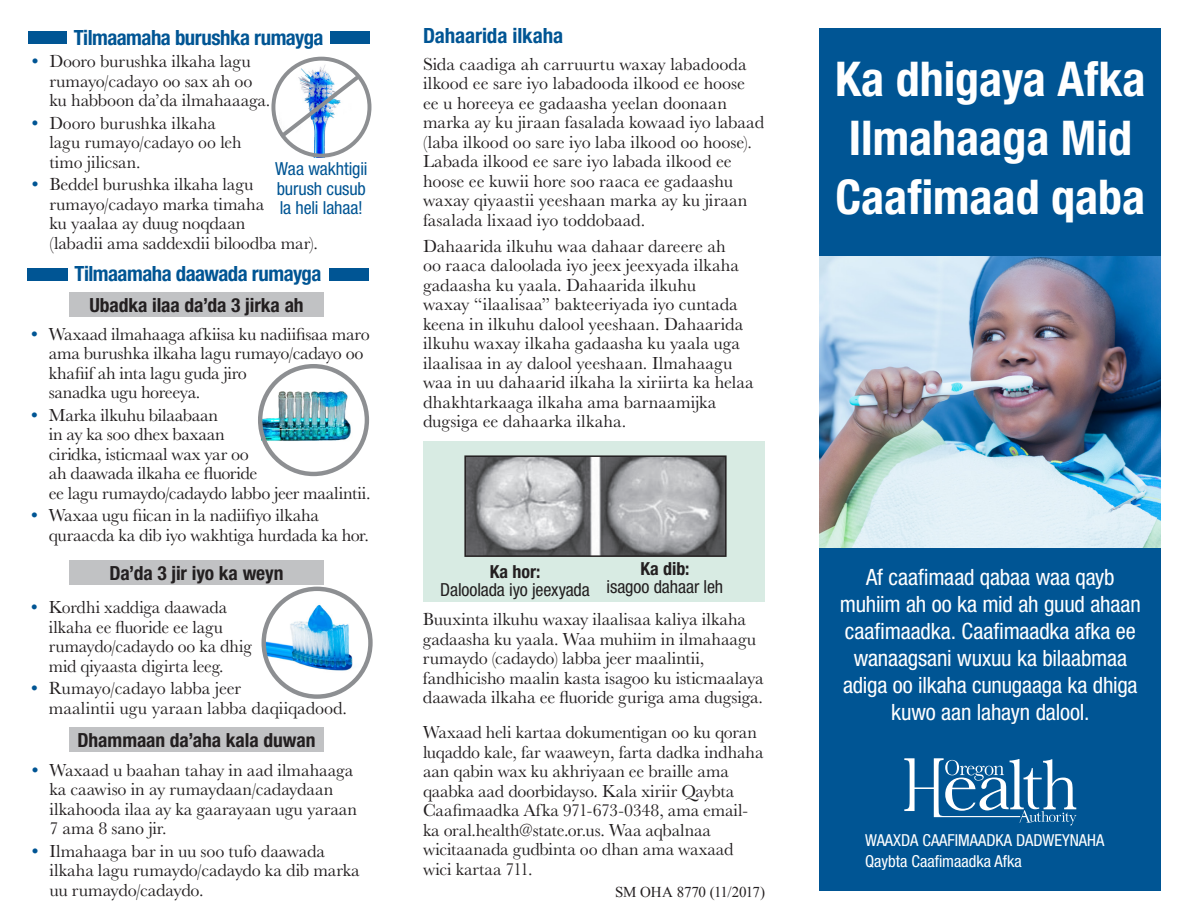
<style>
.page{position:relative;width:1188px;height:918px;background:#fff}
.page>*{position:absolute;margin:0;border:0;box-sizing:border-box;transform-origin:0 0}
.t1{font:700 condensed 48px/59.2px "Helvetica Neue LT Std";color:#fff}
.t2{font:condensed 22.5px/27px "Helvetica Neue LT Std";letter-spacing:-.01em;color:#fff;text-align:center}
.t3{font:700 condensed 21px "Helvetica Neue LT Std";letter-spacing:-.025em;color:#005594}
.t4{font:700 condensed 21px "Helvetica Neue LT Std";letter-spacing:-.005em;color:#005594}
.t5{font:700 condensed 19.5px "Helvetica Neue LT Std";letter-spacing:-.005em;color:#231f20}
.t6{font:18px/19.5px "Baskerville URW";color:#231f20}
.t7{font:condensed 18px "Helvetica Neue LT Std";letter-spacing:-.01em;color:#005594}
.t8{font:condensed 18px "Helvetica Neue LT Std";letter-spacing:-.01em;color:#231f20}
.t9{font:700 condensed 18px "Helvetica Neue LT Std";color:#231f20}
.t10{font:condensed 16.5px/21px "Helvetica Neue LT Std";color:#fff}
.t11{font:15px "Times New Roman";letter-spacing:-.015em;color:#231f20}
.s1{color:#005594}
</style>
<div class="page">
<div style="left:820px;top:500px;width:341px;height:391px;background:#005594"></div>
<div style="left:69px;top:727px;width:255px;height:25px;background:#c1c2c4"></div>
<div style="left:69px;top:560px;width:255px;height:25px;background:#c1c2c4"></div>
<div style="left:69px;top:292px;width:255px;height:25px;background:#c1c2c4"></div>
<div style="left:27px;top:269px;width:342px;height:12px;background:#005594"></div>
<div style="left:28px;top:31px;width:342px;height:12px;background:#005594"></div>
<div style="left:423px;top:441px;width:342px;height:161px;background:#d8ebe3"></div>
<div style="left:67px;top:27px;width:263px;height:20px;background:#fff"></div>
<div style="left:68px;top:262px;width:260px;height:24px;background:#fff"></div>
<img style="left:285px;top:59px;width:67px;height:99px">
<img style="left:276px;top:71px;width:88px;height:71px">
<div style="left:271px;top:57px;width:100px;height:101px;border:4px solid #8d8f92;border-radius:50%"></div>
<img style="left:262px;top:387px;width:105px;height:68px">
<div style="left:258px;top:364px;width:111px;height:112px;border:4px solid #8d8f92;border-radius:50%"></div>
<img style="left:265px;top:599px;width:97px;height:82px">
<div style="left:262px;top:587px;width:111px;height:112px;border:4px solid #8d8f92;border-radius:50%"></div>
<img style="left:467px;top:458px;width:257px;height:96px">
<div style="left:464px;top:455px;width:263px;height:102px;border:2px solid #231f20"></div>
<div style="left:820px;top:28px;width:341px;height:270px;background:#005594"></div>
<img style="left:820px;top:256px;width:341px;height:291px">
<svg style="left:904px;top:758px;width:172px;height:68px"></svg>
<p class="t3" style="left:74px;top:24px;width:251px">Tilmaamaha burushka rumayga</p>
<p class="t6" style="left:49px;top:52px;width:223px;text-indent:-20px"><span class="s1">•</span> Dooro burushka ilkaha lagu rumayo/cadayo oo sax ah oo ku habboon da’da ilmahaaaga.</p>
<p class="t6" style="left:49px;top:113px;width:194px;text-indent:-20px"><span class="s1">•</span> Dooro burushka ilkaha lagu rumayo/cadayo oo leh timo jilicsan.</p>
<p class="t7" style="left:275px;top:158px;width:94px">Waa wakhtigii</p>
<p class="t6" style="left:29px;top:175px;width:226px"><span class="s1">•</span> Beddel burushka ilkaha lagu</p>
<p class="t7" style="left:277px;top:178px;width:91px">burush cusub</p>
<p class="t6" style="left:49px;top:194px;width:216px">rumayo/cadayo marka timaha</p>
<p class="t7" style="left:280px;top:197px;width:85px">la heli lahaa!</p>
<p class="t6" style="left:49px;top:214px;width:270px">ku yaalaa ay duug noqdaan<br>(labadii ama saddexdii biloodba mar).</p>
<p class="t3" style="left:75px;top:261px;width:248px">Tilmaamaha daawada rumayga</p>
<p class="t5" style="left:89px;top:293px;width:216px">Ubadka ilaa da’da 3 jirka ah</p>
<p class="t6" style="left:49px;top:325px;width:323px;text-indent:-20px"><span class="s1">•</span> Waxaad ilmahaaga afkiisa ku nadiifsaa maro ama burushka ilkaha lagu rumayo/cadayo oo khafif ah inta lagu guda jiro<br>sanadka ugu horeeya.</p>
<p class="t6" style="left:49px;top:406px;width:323px;text-indent:-20px"><span class="s1">•</span> Marka ilkuhu bilaabaan<br>in ay ka soo dhex baxaan<br>ciridka, isticmaal wax yar oo<br>ah daawada ilkaha ee fuoride<br>ee lagu rumaydo/cadaydo labbo jeer maalintii.</p>
<p class="t6" style="left:49px;top:506px;width:322px;text-indent:-20px"><span class="s1">•</span> Waxaa ugu fican in la nadiifyo ilkaha quraacda ka dib iyo wakhtiga hurdada ka hor.</p>
<p class="t5" style="left:109px;top:561px;width:176px">Da’da 3 jir iyo ka weyn</p>
<p class="t6" style="left:49px;top:598px;width:205px;text-indent:-20px"><span class="s1">•</span> Kordhi xaddiga daawada ilkaha ee fuoride ee lagu rumaydo/cadaydo oo ka dhig mid qiyaasta digirta leeg.</p>
<p class="t6" style="left:49px;top:679px;width:300px;text-indent:-20px"><span class="s1">•</span> Rumayo/cadayo labba jeer<br>maalintii ugu yaraan labba daqiiqadood.</p>
<p class="t5" style="left:78px;top:728px;width:239px">Dhammaan da’aha kala duwan</p>
<p class="t6" style="left:49px;top:760px;width:309px;text-indent:-20px"><span class="s1">•</span> Waxaad u baahan tahay in aad ilmahaaga ka caawiso in ay rumaydaan/cadaydaan ilkahooda ilaa ay ka gaarayaan ugu yaraan 7 ama 8 sano jir.</p>
<p class="t6" style="left:49px;top:841px;width:312px;text-indent:-20px"><span class="s1">•</span> Ilmahaaga bar in uu soo tufo daawada ilkaha lagu rumaydo/cadaydo ka dib marka uu rumaydo/cadaydo.</p>
<p class="t4" style="left:423px;top:23px;width:142px">Dahaarida ilkaha</p>
<p class="t6" style="left:423px;top:54px;width:343px">Sida caadiga ah carruurtu waxay labadooda ilkood ee sare iyo labadooda ilkood ee hoose ee u horeeya ee gadaasha yeelan doonaan marka ay ku jiraan fasalada kowaad iyo labaad (laba ilkood oo sare iyo laba ilkood oo hoose).<br>Labada ilkood ee sare iyo labada ilkood ee hoose ee kuwii hore soo raaca ee gadaashu waxay qiyaastii yeeshaan marka ay ku jiraan fasalada lixaad iyo toddobaad.</p>
<p class="t6" style="left:423px;top:237px;width:332px">Dahaarida ilkuhu waa dahaar dareere ah<br>oo raaca daloolada iyo jeex jeexyada ilkaha gadaasha ku yaala. Dahaarida ilkuhu<br>waxay “ilaalisaa” bakteeriyada iyo cuntada keena in ilkuhu dalool yeeshaan. Dahaarida ilkuhu waxay ilkaha gadaasha ku yaala uga ilaalisaa in ay dalool yeeshaan. Ilmahaagu waa in uu dahaarid ilkaha la xiriirta ka helaa dhakhtarkaaga ilkaha ama barnaamijka dugsiga ee dahaarka ilkaha.</p>
<p class="t9" style="left:490px;top:560px;width:52px">Ka hor:</p>
<p class="t9" style="left:640px;top:557px;width:51px">Ka dib:</p>
<p class="t8" style="left:440px;top:579px;width:284px">Daloolada iyo jeexyada isagoo dahaar leh</p>
<p class="t6" style="left:423px;top:610px;width:342px">Buuxinta ilkuhu waxay ilaalisaa kaliya ilkaha gadaasha ku yaala. Waa muhiim in ilmahaagu rumaydo (cadaydo) labba jeer maalintii, fandhicisho maalin kasta isagoo ku isticmaalaya daawada ilkaha ee fuoride guriga ama dugsiga.</p>
<p class="t6" style="left:423px;top:723px;width:342px">Waxaad heli kartaa dokumentigan oo ku qoran luqaddo kale, far waaweyn, farta dadka indhaha aan qabin wax ku akhriyaan ee braille ama qaabka aad doorbidayso. Kala xiriir Qaybta Caafmaadka Afka 971-673-0348, ama email&shy;ka oral.health@state.or.us. Waa aqbalnaa wicitaanada gudbinta oo dhan ama waxaad wici kartaa 711.</p>
<p class="t11" style="left:615px;top:882px;width:151px">SM OHA 8770 (11/2017)</p>
<p class="t1" style="left:835px;top:48px;width:312px">Ka dhigaya Afka<br>Ilmahaaga Mid<br>Caafmaad qaba</p>
<p class="t2" style="left:840px;top:563px;width:302px">Af caafmaad qabaa waa qayb muhiim ah oo ka mid ah guud ahaan caafmaadka. Caafmaadka afka ee wanaagsani wuxuu ka bilaabmaa adiga oo ilkaha cunugaaga ka dhiga kuwo aan lahayn dalool.</p>
<p class="t10" style="left:865px;top:830px;width:241px">WAAXDA CAAFIMAADKA DADWEYNAHA<br>Qaybta Caafmaadka Afka</p>
</div>
